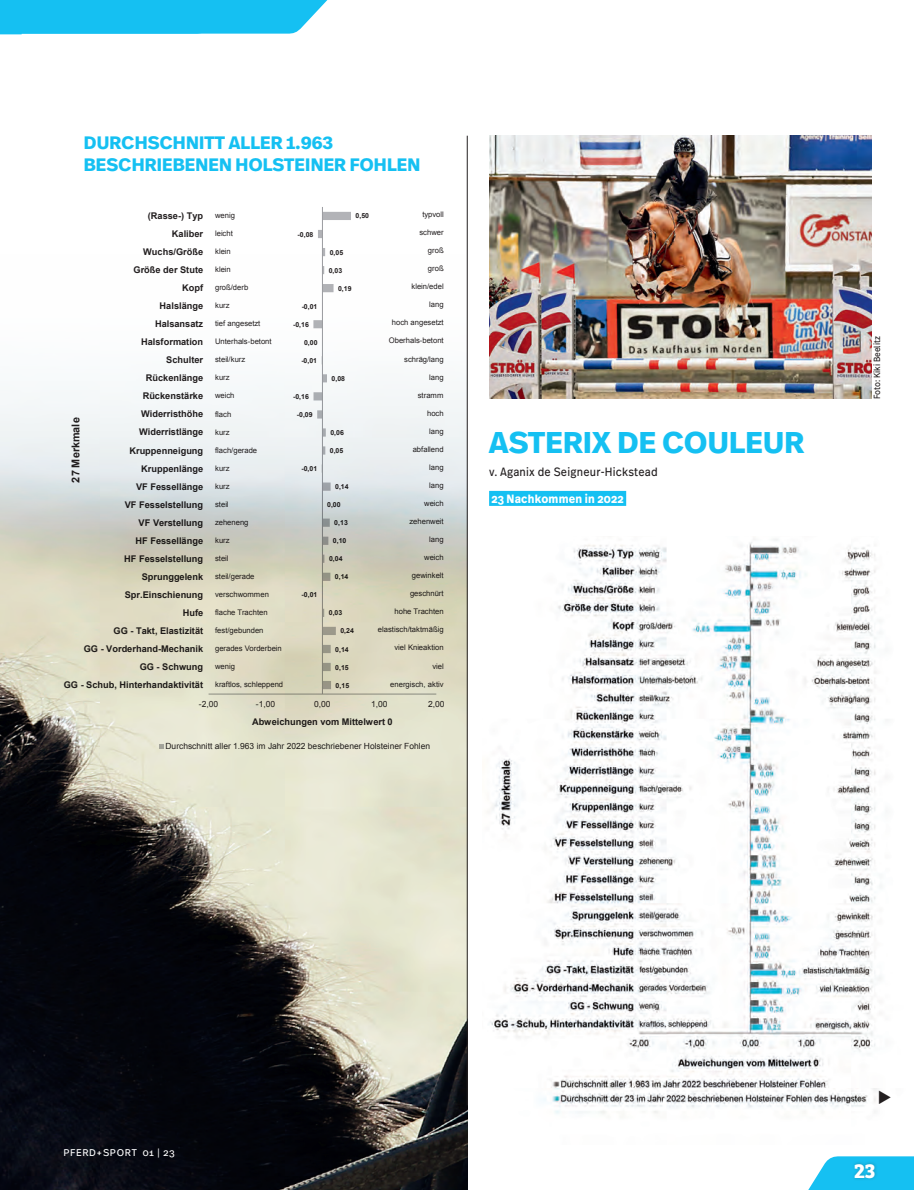
<style>
.page{position:relative;width:914px;height:1190px;background:#fff}
.page>*{position:absolute;margin:0;border:0;box-sizing:border-box;transform-origin:0 0}
.t1{font:700 30px "Real Head Pro";letter-spacing:.01em;color:#15c0f2}
.t2{font:700 21px "Bree Serif";color:#fff}
.t3{font:700 18px/22.5px "Real Head Pro";letter-spacing:.01em;color:#15c0f2}
.t4{font:12px "Real Text Pro";letter-spacing:.02em;color:#231f20;scale:.9 1}
.t5{font:700 12px "Real Text Pro";letter-spacing:.02em;color:#fff;scale:.9 1}
.t6{font:700 10.8px "Arial";color:#231f20}
.t7{font:9.75px "Real Text Pro";letter-spacing:.06em;color:#fff}
.t8{font:700 9.15px "Arial";color:#231f20}
.t9{font:9px "Real Text Pro";color:#231f20;scale:.9 1}
.t10{font:8.55px "Arial";color:#231f20}
.t11{font:7.65px "Arial";color:#231f20}
.t12{font:700 6.9px "Arial";letter-spacing:.005em;color:#231f20}
</style>
<div class="page">
<img style="left:0;top:392px;width:467px;height:798px">
<img style="left:489px;top:136px;width:382px;height:262px">
<img style="left:490px;top:539px;width:391px;height:575px">
<div style="left:489px;top:491px;width:137px;height:15px;background:#15c0f2"></div>
<hr style="left:467px;top:136px;width:1px;height:969px;background:#231f20">
<svg style="left:52px;top:198px;width:457px;height:609px"></svg>
<svg style="left:63px;top:198px;width:386px;height:560px"></svg>
<svg style="left:208px;top:207px;width:228px;height:487px"></svg>
<svg style="left:313px;top:212px;width:38px;height:477px"></svg>
<hr style="left:208px;top:694px;width:228px;height:1px;background:#9b9ca0">
<hr style="left:322px;top:207px;width:1px;height:487px;background:#9b9ca0">
<svg style="left:159px;top:744px;width:5px;height:5px"></svg>
<svg style="left:0;top:0;width:328px;height:35px;background:#27c5f3"></svg>
<svg style="left:808px;top:1156px;width:106px;height:34px;background:#2fc5f0"></svg>
<svg style="left:878px;top:1090px;width:3px;height:14px"></svg>
<h3 class="t3" style="left:84px;top:131px;width:338px">DURCHSCHNITT ALLER 1.963<br>BESCHRIEBENEN HOLSTEINER FOHLEN</h3>
<p class="t8" style="left:148px;top:210px;width:57px">(Rasse-) Typ</p>
<p class="t8" style="left:172px;top:228px;width:33px">Kaliber</p>
<p class="t8" style="left:143px;top:246px;width:61px">Wuchs/Größe</p>
<p class="t8" style="left:133px;top:264px;width:71px">Größe der Stute</p>
<p class="t8" style="left:182px;top:282px;width:22px">Kopf</p>
<p class="t8" style="left:160px;top:300px;width:45px">Halslänge</p>
<p class="t8" style="left:155px;top:318px;width:50px">Halsansatz</p>
<p class="t8" style="left:141px;top:336px;width:63px">Halsformation</p>
<p class="t8" style="left:166px;top:354px;width:38px">Schulter</p>
<p class="t8" style="left:146px;top:372px;width:59px">Rückenlänge</p>
<h3 class="t6" style="left:68px;top:482px;width:67px;rotate:-90deg">27 Merkmale</h3>
<p class="t8" style="left:143px;top:390px;width:62px">Rückenstärke</p>
<p class="t8" style="left:141px;top:408px;width:63px">Widerristhöhe</p>
<p class="t8" style="left:139px;top:426px;width:66px">Widerristlänge</p>
<p class="t8" style="left:129px;top:444px;width:75px">Kruppenneigung</p>
<p class="t8" style="left:141px;top:462px;width:64px">Kruppenlänge</p>
<p class="t8" style="left:136px;top:480px;width:69px">VF Fessellänge</p>
<p class="t8" style="left:125px;top:498px;width:80px">VF Fesselstellung</p>
<p class="t8" style="left:139px;top:516px;width:66px">VF Verstellung</p>
<p class="t8" style="left:135px;top:534px;width:69px">HF Fessellänge</p>
<p class="t8" style="left:124px;top:552px;width:80px">HF Fesselstellung</p>
<p class="t8" style="left:142px;top:570px;width:63px">Sprunggelenk</p>
<p class="t8" style="left:125px;top:589px;width:80px">Spr.Einschienung</p>
<p class="t8" style="left:183px;top:607px;width:22px">Hufe</p>
<p class="t8" style="left:113px;top:625px;width:91px">GG - Takt, Elastizität</p>
<p class="t8" style="left:84px;top:643px;width:121px">GG - Vorderhand-Mechanik</p>
<p class="t8" style="left:140px;top:661px;width:65px">GG - Schwung</p>
<p class="t8" style="left:64px;top:679px;width:141px">GG - Schub, Hinterhandaktivität</p>
<p class="t11" style="left:215px;top:210px;width:21px">wenig</p>
<p class="t11" style="left:215px;top:228px;width:19px">leicht</p>
<p class="t11" style="left:215px;top:246px;width:17px">klein</p>
<p class="t11" style="left:215px;top:264px;width:17px">klein</p>
<p class="t11" style="left:215px;top:282px;width:35px">groß/derb</p>
<p class="t11" style="left:215px;top:300px;width:16px">kurz</p>
<p class="t11" style="left:215px;top:318px;width:47px">tief angesetzt</p>
<p class="t11" style="left:215px;top:337px;width:58px">Unterhals-betont</p>
<p class="t11" style="left:215px;top:355px;width:32px">steil/kurz</p>
<p class="t11" style="left:215px;top:373px;width:16px">kurz</p>
<p class="t11" style="left:215px;top:391px;width:21px">weich</p>
<p class="t11" style="left:215px;top:409px;width:18px">flach</p>
<p class="t11" style="left:215px;top:427px;width:16px">kurz</p>
<p class="t11" style="left:215px;top:445px;width:44px">flach/gerade</p>
<p class="t11" style="left:215px;top:463px;width:16px">kurz</p>
<p class="t11" style="left:215px;top:481px;width:16px">kurz</p>
<p class="t11" style="left:215px;top:499px;width:15px">steil</p>
<p class="t11" style="left:215px;top:517px;width:35px">zeheneng</p>
<p class="t11" style="left:215px;top:535px;width:16px">kurz</p>
<p class="t11" style="left:215px;top:553px;width:15px">steil</p>
<p class="t11" style="left:215px;top:571px;width:41px">steil/gerade</p>
<p class="t11" style="left:215px;top:589px;width:55px">verschwommen</p>
<p class="t11" style="left:215px;top:607px;width:54px">flache Trachten</p>
<p class="t11" style="left:215px;top:625px;width:50px">fest/gebunden</p>
<p class="t11" style="left:215px;top:643px;width:68px">gerades Vorderbein</p>
<p class="t11" style="left:215px;top:662px;width:21px">wenig</p>
<p class="t11" style="left:215px;top:680px;width:70px">kraftlos, schleppend</p>
<p class="t12" style="left:297px;top:229px;width:17px">-0,08</p>
<p class="t12" style="left:301px;top:302px;width:17px">-0,01</p>
<p class="t12" style="left:293px;top:320px;width:17px">-0,16</p>
<p class="t12" style="left:304px;top:338px;width:15px">0,00</p>
<p class="t12" style="left:301px;top:356px;width:17px">-0,01</p>
<p class="t12" style="left:293px;top:392px;width:17px">-0,16</p>
<p class="t12" style="left:297px;top:410px;width:17px">-0,09</p>
<p class="t12" style="left:301px;top:464px;width:17px">-0,01</p>
<p class="t12" style="left:301px;top:590px;width:17px">-0,01</p>
<p class="t12" style="left:330px;top:248px;width:15px">0,05</p>
<p class="t12" style="left:329px;top:266px;width:15px">0,03</p>
<p class="t12" style="left:355px;top:211px;width:15px">0,50</p>
<p class="t12" style="left:338px;top:284px;width:15px">0,19</p>
<p class="t12" style="left:331px;top:374px;width:15px">0,08</p>
<p class="t12" style="left:330px;top:428px;width:15px">0,06</p>
<p class="t12" style="left:330px;top:446px;width:15px">0,05</p>
<p class="t12" style="left:335px;top:482px;width:15px">0,14</p>
<p class="t12" style="left:327px;top:500px;width:15px">0,00</p>
<p class="t12" style="left:334px;top:518px;width:15px">0,13</p>
<p class="t12" style="left:333px;top:536px;width:15px">0,10</p>
<p class="t12" style="left:329px;top:554px;width:15px">0,04</p>
<p class="t12" style="left:335px;top:572px;width:15px">0,14</p>
<p class="t12" style="left:329px;top:608px;width:15px">0,03</p>
<p class="t12" style="left:340px;top:626px;width:15px">0,24</p>
<p class="t12" style="left:335px;top:644px;width:15px">0,14</p>
<p class="t12" style="left:335px;top:662px;width:15px">0,15</p>
<p class="t12" style="left:335px;top:681px;width:15px">0,15</p>
<p class="t11" style="left:422px;top:209px;width:23px">typvoll</p>
<p class="t11" style="left:419px;top:227px;width:26px">schwer</p>
<p class="t11" style="left:428px;top:245px;width:17px">groß</p>
<p class="t11" style="left:428px;top:263px;width:17px">groß</p>
<p class="t11" style="left:411px;top:282px;width:34px">klein/edel</p>
<p class="t11" style="left:429px;top:300px;width:16px">lang</p>
<p class="t11" style="left:392px;top:318px;width:53px">hoch angesetzt</p>
<p class="t11" style="left:389px;top:336px;width:56px">Oberhals-betont</p>
<p class="t11" style="left:404px;top:354px;width:41px">schräg/lang</p>
<p class="t11" style="left:429px;top:372px;width:16px">lang</p>
<p class="t11" style="left:418px;top:390px;width:27px">stramm</p>
<p class="t11" style="left:427px;top:408px;width:18px">hoch</p>
<p class="t11" style="left:429px;top:426px;width:16px">lang</p>
<p class="t11" style="left:412px;top:444px;width:32px">abfallend</p>
<p class="t11" style="left:429px;top:462px;width:16px">lang</p>
<p class="t11" style="left:429px;top:480px;width:16px">lang</p>
<p class="t11" style="left:424px;top:498px;width:21px">weich</p>
<p class="t11" style="left:409px;top:516px;width:36px">zehenweit</p>
<p class="t11" style="left:429px;top:534px;width:16px">lang</p>
<p class="t11" style="left:424px;top:552px;width:21px">weich</p>
<p class="t11" style="left:412px;top:570px;width:33px">gewinkelt</p>
<p class="t11" style="left:410px;top:588px;width:35px">geschnürt</p>
<p class="t11" style="left:394px;top:607px;width:51px">hohe Trachten</p>
<p class="t11" style="left:378px;top:625px;width:67px">elastisch/taktmäßig</p>
<p class="t11" style="left:394px;top:643px;width:51px">viel Knieaktion</p>
<p class="t11" style="left:432px;top:661px;width:13px">viel</p>
<p class="t11" style="left:390px;top:679px;width:55px">energisch, aktiv</p>
<p class="t10" style="left:199px;top:698px;width:21px">-2,00</p>
<p class="t10" style="left:256px;top:698px;width:21px">-1,00</p>
<p class="t10" style="left:314px;top:698px;width:18px">0,00</p>
<p class="t10" style="left:371px;top:698px;width:18px">1,00</p>
<p class="t10" style="left:428px;top:698px;width:18px">2,00</p>
<p class="t8" style="left:252px;top:716px;width:142px">Abweichungen vom Mittelwert 0</p>
<p class="t10" style="left:165px;top:741px;width:266px">Durchschnitt aller 1.963 im Jahr 2022 beschriebener Holsteiner Fohlen</p>
<h1 class="t1" style="left:489px;top:421px;width:316px">ASTERIX DE COULEUR</h1>
<h3 class="t4" style="left:489px;top:463px;width:189px">v. Aganix de Seigneur-Hickstead</h3>
<h3 class="t5" style="left:491px;top:490px;width:148px">23 Nachkommen in 2022</h3>
<p class="t9" style="left:870px;top:399px;width:72px;rotate:-90deg">Foto: Kiki Beelitz</p>
<p class="t7" style="left:63px;top:1145px;width:113px">PFERD+SPORT 01 | 23</p>
<h2 class="t2" style="left:854px;top:1154px;width:23px">23</h2>
</div>
